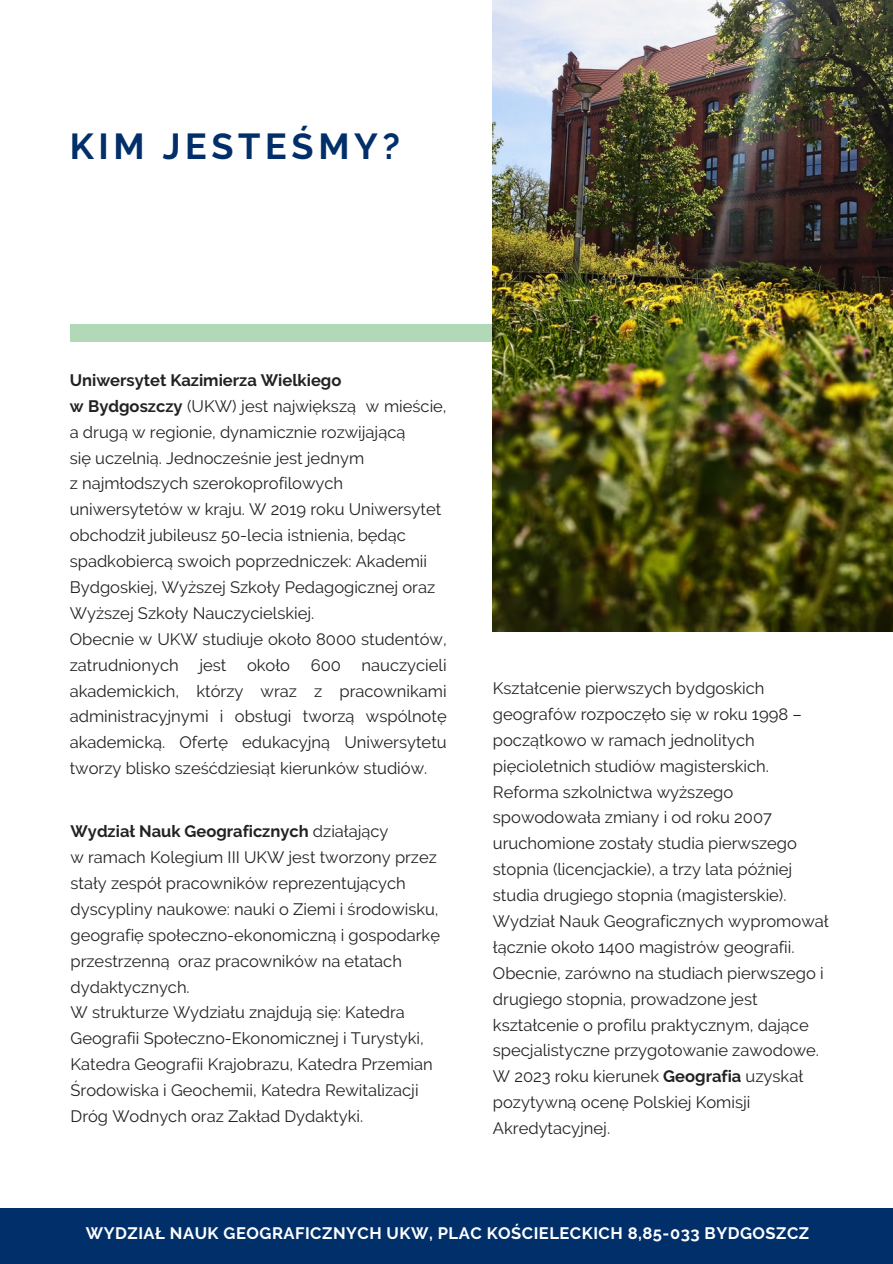
<style>
.page{position:relative;width:893px;height:1264px;background:#fff}
.page>*{position:absolute;margin:0;border:0;box-sizing:border-box;transform-origin:0 0}
.t1{font:700 36px "Raleway";letter-spacing:.13em;color:#012f6a}
.t2{font:16.5px/25.8px "Raleway";color:#222}
.t3{font:700 16.5px "Raleway";color:#222}
.t4{font:700 16.5px "Raleway";letter-spacing:.03em;color:#fff}
.s1{font-weight:700}
.s2{font-weight:400}
</style>
<div class="page">
<div style="left:70px;top:324px;width:822px;height:17px;background:#b1d8b7"></div>
<img style="left:493px;top:0;width:399px;height:631px">
<div style="left:0;top:1208px;width:892px;height:55px;background:#012f6a"></div>
<p class="t1" style="left:70px;top:125px;width:332px">KIM JESTEŚMY?</p>
<p class="t3" style="left:70px;top:370px;width:273px">Uniwersytet Kazimierza Wielkiego</p>
<p class="t2" style="left:70px;top:393px;width:378px"><span class="s1">w Bydgoszczy</span> (UKW) jest największą w mieście, a drugą w regionie, dynamicznie rozwijającą</p>
<p class="t2" style="left:70px;top:445px;width:296px">się uczelnią. Jednocześnie jest jednym</p>
<p class="t2" style="left:70px;top:470px;width:373px">z najmłodszych szerokoprofilowych uniwersytetów w kraju. W 2019 roku Uniwersytet obchodził jubileusz 50-lecia istnienia, będąc spadkobiercą swoich poprzedniczek: Akademii Bydgoskiej, Wyższej Szkoły Pedagogicznej oraz Wyższej Szkoły Nauczycielskiej.</p>
<p class="t2" style="left:70px;top:626px;width:378px;text-align:justify">Obecnie w UKW studiuje około 8000 studentów, zatrudnionych jest około 600 nauczycieli akademickich, którzy wraz z pracownikami administracyjnymi i obsługi tworzą wspólnotę akademicką. Ofertę edukacyjną Uniwersytetu tworzy blisko sześćdziesiąt kierunków studiów.</p>
<p class="t3" style="left:71px;top:821px;width:319px">Wydział Nauk Geograficznych <span class="s2">działający</span></p>
<p class="t2" style="left:71px;top:844px;width:371px">w ramach Kolegium III UKW jest tworzony przez stały zespół pracowników reprezentujących dyscypliny naukowe: nauki o Ziemi i środowisku, geografię społeczno-ekonomiczną i gospodarkę przestrzenną oraz pracowników na etatach dydaktycznych.</p>
<p class="t2" style="left:71px;top:999px;width:363px">W strukturze Wydziału znajdują się: Katedra Geografii Społeczno-Ekonomicznej i Turystyki, Katedra Geografii Krajobrazu, Katedra Przemian Środowiska i Geochemii, Katedra Rewitalizacji Dróg Wodnych oraz Zakład Dydaktyki.</p>
<p class="t2" style="left:493px;top:675px;width:337px">Kształcenie pierwszych bydgoskich geografów rozpoczęło się w roku 1998 – początkowo w ramach jednolitych pięcioletnich studiów magisterskich.<br>Reforma szkolnictwa wyższego spowodowała zmiany i od roku 2007 uruchomione zostały studia pierwszego stopnia (licencjackie), a trzy lata później studia drugiego stopnia (magisterskie).<br>Wydział Nauk Geograficznych wypromował łącznie około 1400 magistrów geografii.<br>Obecnie, zarówno na studiach pierwszego i drugiego stopnia, prowadzone jest kształcenie o profilu praktycznym, dające specjalistyczne przygotowanie zawodowe.<br>W 2023 roku kierunek <span class="s1">Geografia</span> uzyskał pozytywną ocenę Polskiej Komisji Akredytacyjnej.</p>
<p class="t4" style="left:86px;top:1223px;width:724px">WYDZIAŁ NAUK GEOGRAFICZNYCH UKW, PLAC KOŚCIELECKICH 8,85-033 BYDGOSZCZ</p>
</div>
